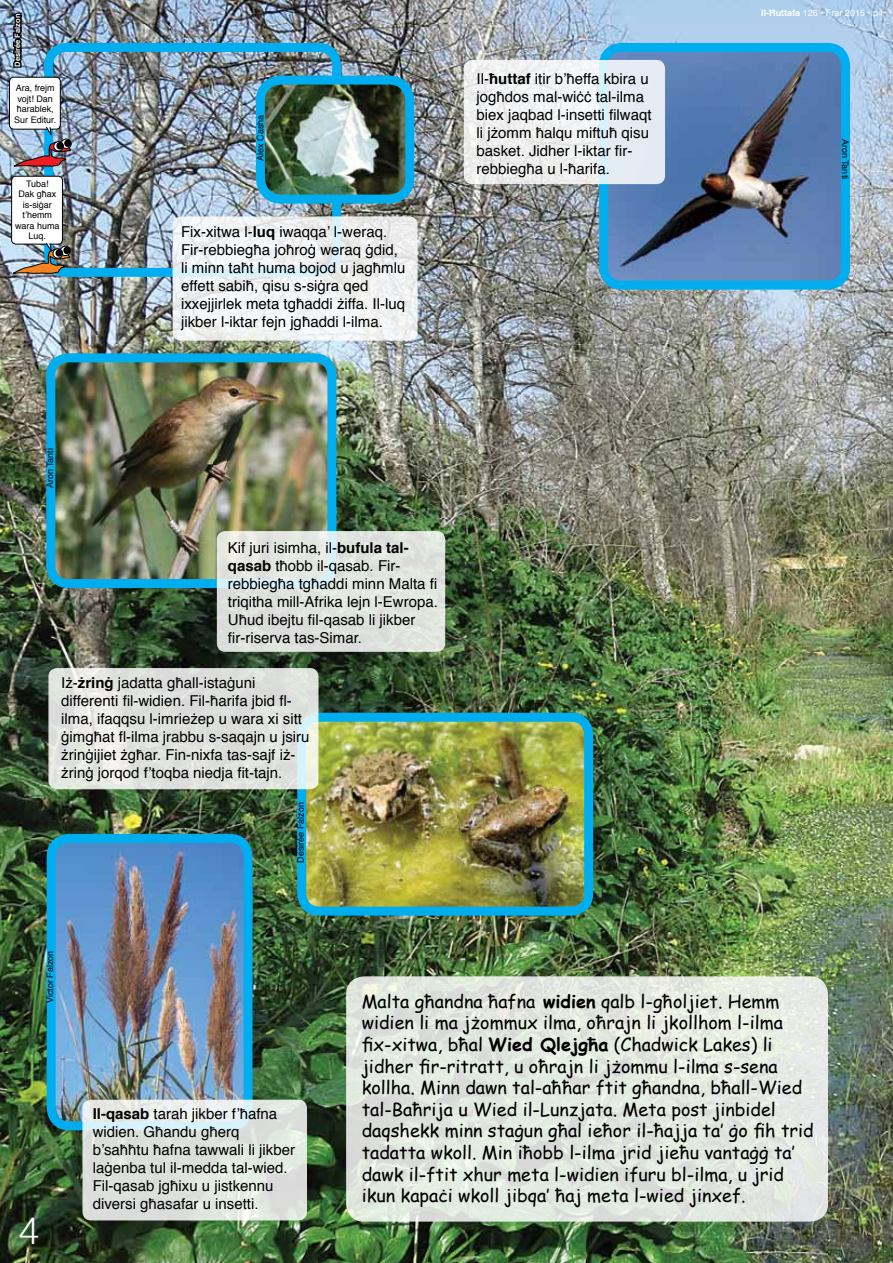
<style>
.page{position:relative;width:893px;height:1263px;background:#fff}
.page>*{position:absolute;margin:0;border:0;box-sizing:border-box;transform-origin:0 0}
.t1{font:300 37.5px "Helvetica Neue";color:#fff}
.t2{font:18px/21.6px "Comic Sans MS";color:#000}
.t3{font:15px/18px "Helvetica";color:#000}
.t4{font:9px/10.5px "Helvetica";color:#000;text-align:center}
.t5{font:9px "Helvetica";color:#fff}
.t6{font:700 7.5px "Helvetica";color:#fff}
.s1{font-weight:700}
</style>
<div class="page">
<img style="left:0;top:0;width:893px;height:1263px">
<svg style="left:346px;top:976px;width:482px;height:245px;background:#e1e7df"></svg>
<img style="left:51px;top:839px;width:192px;height:287px">
<div style="left:47px;top:834px;width:206px;height:296px;border:9px solid #00aeef;border-radius:18px"></div>
<svg style="left:82px;top:1100px;width:225px;height:120px;background:#dfe4e1"></svg>
<img style="left:604px;top:47px;width:241px;height:233px">
<div style="left:599px;top:43px;width:251px;height:247px;border:9px solid #00aeef;border-radius:18px"></div>
<svg style="left:464px;top:60px;width:201px;height:124px;fill:#eceef3"></svg>
<img style="left:56px;top:358px;width:276px;height:220px">
<div style="left:46px;top:353px;width:290px;height:235px;border:9px solid #00aeef;border-radius:17px"></div>
<svg style="left:217px;top:531px;width:228px;height:121px;background:#dfe3df"></svg>
<div style="left:44px;top:43px;width:297px;height:234px;border:9px solid #00aeef;border-radius:18px"></div>
<svg style="left:173px;top:216px;width:245px;height:125px;fill:#f0f2f4"></svg>
<img style="left:302px;top:717px;width:287px;height:194px">
<div style="left:297px;top:713px;width:296px;height:202px;border:9px solid #00aeef;border-radius:18px"></div>
<svg style="left:48px;top:668px;width:270px;height:121px;background:#dfe2de"></svg>
<img style="left:260px;top:83px;width:150px;height:116px">
<div style="left:256px;top:76px;width:158px;height:128px;border:9px solid #00aeef;border-radius:21px"></div>
<div style="left:12px;top:176px;width:50px;height:68px;background:#fff;border-radius:4px"></div>
<div style="left:11px;top:176px;width:52px;height:68px;border:1px solid #000;border-radius:4px"></div>
<div style="left:10px;top:77px;width:50px;height:52px;background:#fff;border-radius:4px"></div>
<div style="left:9px;top:77px;width:52px;height:53px;border:1px solid #000;border-radius:4px"></div>
<div style="left:60px;top:246px;width:11px;height:10px;border:1px solid #000;border-radius:50%"></div>
<svg style="left:12px;top:242px;width:58px;height:33px;background:#8b928e"></svg>
<div style="left:56px;top:249px;width:7px;height:8px;border:1px solid #000;border-radius:50%"></div>
<div style="left:61px;top:139px;width:11px;height:10px;border:1px solid #000;border-radius:50%"></div>
<img style="left:13px;top:126px;width:58px;height:42px">
<div style="left:56px;top:142px;width:7px;height:8px;border:1px solid #000;border-radius:50%"></div>
<svg style="left:10px;top:11px;width:17px;height:71px"></svg>
<p class="t6" style="left:11px;top:67px;width:54px;rotate:-90deg">Desirée Falzon</p>
<p class="t4" style="left:14px;top:83px;width:44px">Ara, frejm vojt! Dan ħarablek,<br>Sur Editur.</p>
<p class="t4" style="left:15px;top:179px;width:46px">Tuba!<br>Dak għax is-siġar t’hemm wara huma<br>Luq.</p>
<p class="t4" style="left:255px;top:161px;width:48px;rotate:-90deg">Alex Casha</p>
<p class="t3" style="left:181px;top:223px;width:226px">Fix-xitwa l-<span class="s1">luq</span> iwaqqa’ l-weraq.<br>Fir-rebbiegħa joħroġ weraq ġdid, li minn taħt huma bojod u jagħmlu effett sabiħ, qisu s-siġra qed ixxejjirlek meta tgħaddi żiffa. Il-luq jikber l-iktar fejn jgħaddi l-ilma.</p>
<p class="t3" style="left:476px;top:70px;width:177px">Il-<span class="s1">ħuttaf</span> itir b’ħeffa kbira u jogħdos mal-wiċċ tal-ilma biex jaqbad l-insetti filwaqt li jżomm ħalqu miftuħ qisu basket. Jidher l-iktar fir&shy;rebbiegħa u l-ħarifa.</p>
<p class="t4" style="left:45px;top:488px;width:42px;rotate:-90deg">Aron Tanti</p>
<p class="t3" style="left:228px;top:539px;width:212px">Kif juri isimha, il-<span class="s1">bufula tal&shy;qasab</span> tħobb il-qasab. Fir&shy;rebbiegħa tgħaddi minn Malta fi triqitha mill-Afrika lejn l-Ewropa.<br>Uħud ibejtu fil-qasab li jikber fir-riserva tas-Simar.</p>
<p class="t3" style="left:61px;top:674px;width:250px">Iż-<span class="s1">żrinġ</span> jadatta għall-istaġuni differenti fil-widien. Fil-ħarifa jbid fl&shy;ilma, ifaqqsu l-imrieżep u wara xi sitt ġimgħat fl-ilma jrabbu s-saqajn u jsiru żrinġijiet żgħar. Fin-nixfa tas-sajf iż&shy;żrinġ jorqod f’toqba niedja fit-tajn.</p>
<p class="t4" style="left:296px;top:863px;width:62px;rotate:-90deg">Desirée Falzon</p>
<p class="t5" style="left:761px;top:6px;width:123px"><span class="s1">Il-Ħuttafa</span> 126 • Frar 2015 • p4</p>
<p class="t4" style="left:850px;top:139px;width:42px;rotate:90deg">Aron Tanti</p>
<p class="t4" style="left:45px;top:1003px;width:54px;rotate:-90deg">Victor Falzon</p>
<h1 class="t1" style="left:19px;top:1201px;width:22px">4</h1>
<p class="t3" style="left:93px;top:1106px;width:204px"><span class="s1">Il-qasab</span> tarah jikber f’ħafna widien. Għandu għerq b’saħħtu ħafna tawwali li jikber laġenba tul il-medda tal-wied.<br>Fil-qasab jgħixu u jistkennu diversi għasafar u insetti.</p>
<p class="t2" style="left:362px;top:990px;width:453px">Malta għandna ħafna <span class="s1">widien</span> qalb l-għoljiet. Hemm widien li ma jżommux ilma, oħrajn li jkollhom l-ilma fix-xitwa, bħal <span class="s1">Wied Qlejgħa</span> (Chadwick Lakes) li jidher fir-ritratt, u oħrajn li jżommu l-ilma s-sena kollha. Minn dawn tal-aħħar ftit għandna, bħall-Wied tal-Baħrija u Wied il-Lunzjata. Meta post jinbidel daqshekk minn staġun għal ieħor il-ħajja ta’ ġo fih trid tadatta wkoll. Min iħobb l-ilma jrid jieħu vantaġġ ta’ dawk il-ftit xhur meta l-widien ifuru bl-ilma, u jrid ikun kapaċi wkoll jibqa’ ħaj meta l-wied jinxef.</p>
</div>
